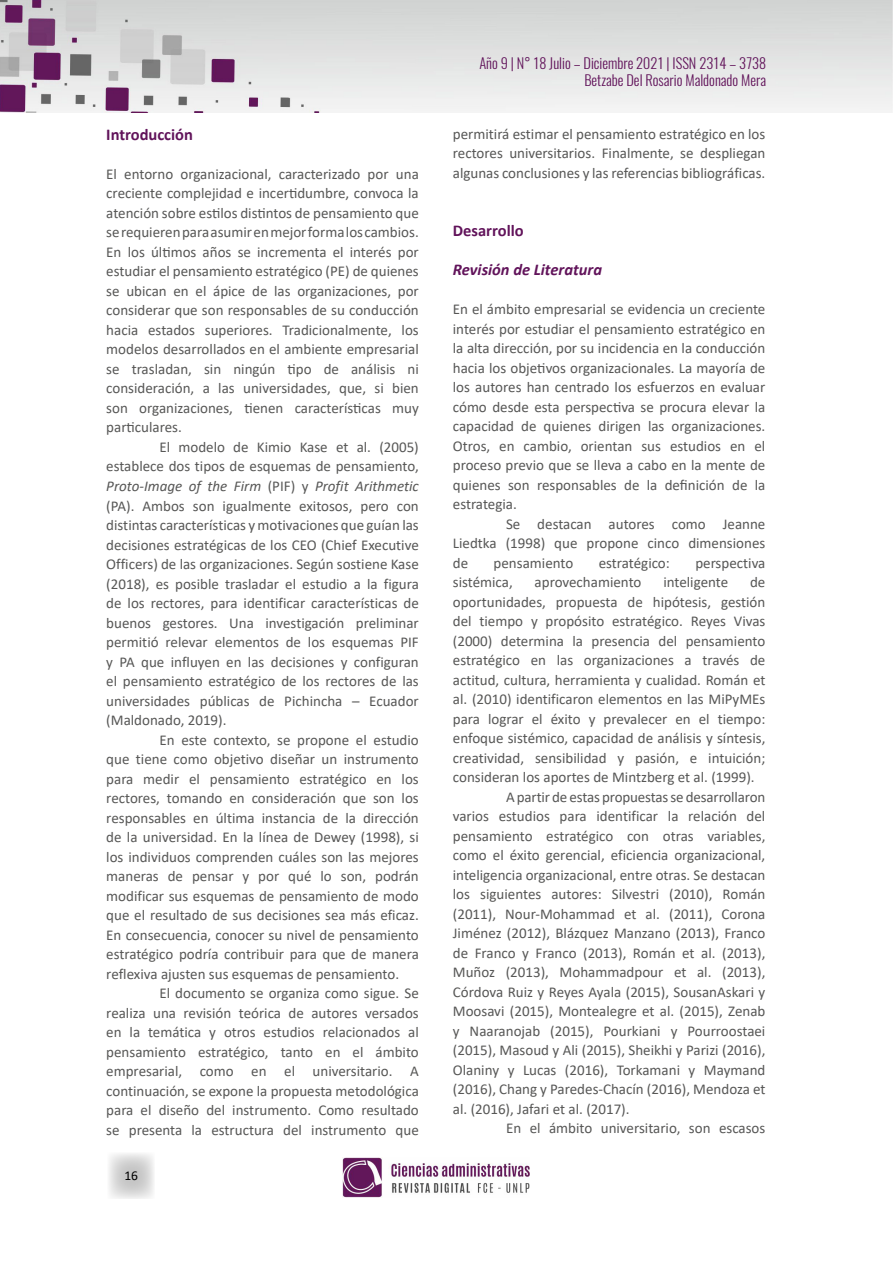
<style>
.page{position:relative;width:893px;height:1263px;background:#fff}
.page>*{position:absolute;margin:0;border:0;box-sizing:border-box;transform-origin:0 0}
.t1{font:700 16.5px "Calibri";color:#61135a}
.t2{font:italic 700 16.5px "Calibri";color:#61135a}
.t3{font:15px/19.5px "Calibri";color:#575756;text-align:justify}
.t4{font:300 14.4px/17.2px "Oswald";color:#61135a;text-align:right}
.t5{font:13.5px "Calibri";color:#000}
.s1{font-style:italic}
</style>
<div class="page">
<svg style="left:109px;top:1153px;width:45px;height:46px"></svg>
<img style="left:0;top:0;width:893px;height:112px">
<img style="left:342px;top:1157px;width:187px;height:41px">
<p class="t1" style="left:106px;top:123px;width:88px">Introducción</p>
<p class="t3" style="left:106px;top:164px;width:314px">El entorno organizacional, caracterizado por una creciente complejidad e incertidumbre, convoca la atención sobre estilos distintos de pensamiento que se requieren para asumir en mejor forma los cambios.<br>En los últimos años se incrementa el interés por estudiar el pensamiento estratégico (PE) de quienes se ubican en el ápice de las organizaciones, por considerar que son responsables de su conducción hacia estados superiores. Tradicionalmente, los modelos desarrollados en el ambiente empresarial se trasladan, sin ningún tipo de análisis ni consideración, a las universidades, que, si bien son organizaciones, tienen características muy particulares.</p>
<p class="t3" style="left:106px;top:437px;width:314px;text-indent:53px">El modelo de Kimio Kase et al. (2005) establece dos tipos de esquemas de pensamiento, <span class="s1">Proto-Image of the Firm</span> (PIF) y <span class="s1">Profit Arithmetic </span>(PA). Ambos son igualmente exitosos, pero con distintas características y motivaciones que guían las decisiones estratégicas de los CEO (Chief Executive Officers) de las organizaciones. Según sostiene Kase (2018), es posible trasladar el estudio a la figura de los rectores, para identificar características de buenos gestores. Una investigación preliminar permitió relevar elementos de los esquemas PIF y PA que influyen en las decisiones y configuran el pensamiento estratégico de los rectores de las universidades públicas de Pichincha – Ecuador (Maldonado, 2019).</p>
<p class="t3" style="left:106px;top:729px;width:314px;text-indent:53px">En este contexto, se propone el estudio que tiene como objetivo diseñar un instrumento para medir el pensamiento estratégico en los rectores, tomando en consideración que son los responsables en última instancia de la dirección de la universidad. En la línea de Dewey (1998), si los individuos comprenden cuáles son las mejores maneras de pensar y por qué lo son, podrán modificar sus esquemas de pensamiento de modo que el resultado de sus decisiones sea más eficaz.<br>En consecuencia, conocer su nivel de pensamiento estratégico podría contribuir para que de manera reflexiva ajusten sus esquemas de pensamiento.</p>
<p class="t3" style="left:106px;top:983px;width:314px;text-indent:53px">El documento se organiza como sigue. Se realiza una revisión teórica de autores versados en la temática y otros estudios relacionados al pensamiento estratégico, tanto en el ámbito empresarial, como en el universitario. A continuación, se expone la propuesta metodológica para el diseño del instrumento. Como resultado se presenta la estructura del instrumento que</p>
<p class="t5" style="left:124px;top:1166px;width:15px">16</p>
<p class="t4" style="left:479px;top:52px;width:288px">Año 9 | N° 18 Julio – Diciembre 2021 | ISSN 2314 – 3738<br>Betzabe Del Rosario Maldonado Mera</p>
<p class="t3" style="left:453px;top:124px;width:314px">permitirá estimar el pensamiento estratégico en los rectores universitarios. Finalmente, se despliegan algunas conclusiones y las referencias bibliográficas.</p>
<p class="t1" style="left:453px;top:219px;width:72px">Desarrollo</p>
<p class="t2" style="left:453px;top:258px;width:151px">Revisión de Literatura</p>
<p class="t3" style="left:453px;top:299px;width:314px">En el ámbito empresarial se evidencia un creciente interés por estudiar el pensamiento estratégico en la alta dirección, por su incidencia en la conducción hacia los objetivos organizacionales. La mayoría de los autores han centrado los esfuerzos en evaluar cómo desde esta perspectiva se procura elevar la capacidad de quienes dirigen las organizaciones.<br>Otros, en cambio, orientan sus estudios en el proceso previo que se lleva a cabo en la mente de quienes son responsables de la definición de la estrategia.</p>
<p class="t3" style="left:453px;top:514px;width:314px;text-indent:53px">Se destacan autores como Jeanne Liedtka (1998) que propone cinco dimensiones de</p>
<p class="t3" style="left:494px;top:553px;width:81px">pensamiento</p>
<p class="t3" style="left:599px;top:553px;width:73px">estratégico:</p>
<p class="t3" style="left:695px;top:553px;width:72px">perspectiva</p>
<p class="t3" style="left:453px;top:572px;width:61px">sistémica,</p>
<p class="t3" style="left:535px;top:572px;width:108px">aprovechamiento</p>
<p class="t3" style="left:663px;top:572px;width:66px">inteligente</p>
<p class="t3" style="left:750px;top:572px;width:17px">de</p>
<p class="t3" style="left:453px;top:592px;width:314px">oportunidades, propuesta de hipótesis, gestión</p>
<p class="t3" style="left:453px;top:611px;width:314px">del tiempo y propósito estratégico. Reyes Vivas</p>
<p class="t3" style="left:453px;top:631px;width:314px">(2000) determina la presencia del pensamiento</p>
<p class="t3" style="left:453px;top:650px;width:314px">estratégico en las organizaciones a través de</p>
<p class="t3" style="left:453px;top:670px;width:314px">actitud, cultura, herramienta y cualidad. Román et</p>
<p class="t3" style="left:453px;top:689px;width:314px">al. (2010) identificaron elementos en las MiPyMEs</p>
<p class="t3" style="left:453px;top:709px;width:314px">para lograr el éxito y prevalecer en el tiempo:</p>
<p class="t3" style="left:453px;top:728px;width:314px">enfoque sistémico, capacidad de análisis y síntesis,</p>
<p class="t3" style="left:453px;top:748px;width:314px">creatividad, sensibilidad y pasión, e intuición;</p>
<p class="t3" style="left:453px;top:767px;width:303px">consideran los aportes de Mintzberg et al. (1999).</p>
<p class="t3" style="left:506px;top:787px;width:261px">A partir de estas propuestas se desarrollaron</p>
<p class="t3" style="left:453px;top:806px;width:314px">varios estudios para identificar la relación del</p>
<p class="t3" style="left:453px;top:826px;width:314px">pensamiento estratégico con otras variables,</p>
<p class="t3" style="left:453px;top:845px;width:314px">como el éxito gerencial, eficiencia organizacional,</p>
<p class="t3" style="left:453px;top:865px;width:314px">inteligencia organizacional, entre otras. Se destacan</p>
<p class="t3" style="left:453px;top:884px;width:314px">los siguientes autores: Silvestri (2010), Román</p>
<p class="t3" style="left:453px;top:904px;width:314px">(2011), Nour-Mohammad et al. (2011), Corona</p>
<p class="t3" style="left:453px;top:923px;width:314px">Jiménez (2012), Blázquez Manzano (2013), Franco</p>
<p class="t3" style="left:453px;top:943px;width:314px">de Franco y Franco (2013), Román et al. (2013),</p>
<p class="t3" style="left:453px;top:962px;width:314px">Muñoz (2013), Mohammadpour et al. (2013),</p>
<p class="t3" style="left:453px;top:982px;width:314px">Córdova Ruiz y Reyes Ayala (2015), SousanAskari y</p>
<p class="t3" style="left:453px;top:1001px;width:314px">Moosavi (2015), Montealegre et al. (2015), Zenab</p>
<p class="t3" style="left:453px;top:1021px;width:314px">y Naaranojab (2015), Pourkiani y Pourroostaei</p>
<p class="t3" style="left:453px;top:1040px;width:314px">(2015), Masoud y Ali (2015), Sheikhi y Parizi (2016),</p>
<p class="t3" style="left:453px;top:1060px;width:314px">Olaniny y Lucas (2016), Torkamani y Maymand</p>
<p class="t3" style="left:453px;top:1079px;width:314px">(2016), Chang y Paredes-Chacín (2016), Mendoza et</p>
<p class="t3" style="left:453px;top:1099px;width:178px">al. (2016), Jafari et al. (2017).</p>
<p class="t3" style="left:506px;top:1118px;width:261px">En el ámbito universitario, son escasos</p>
</div>
